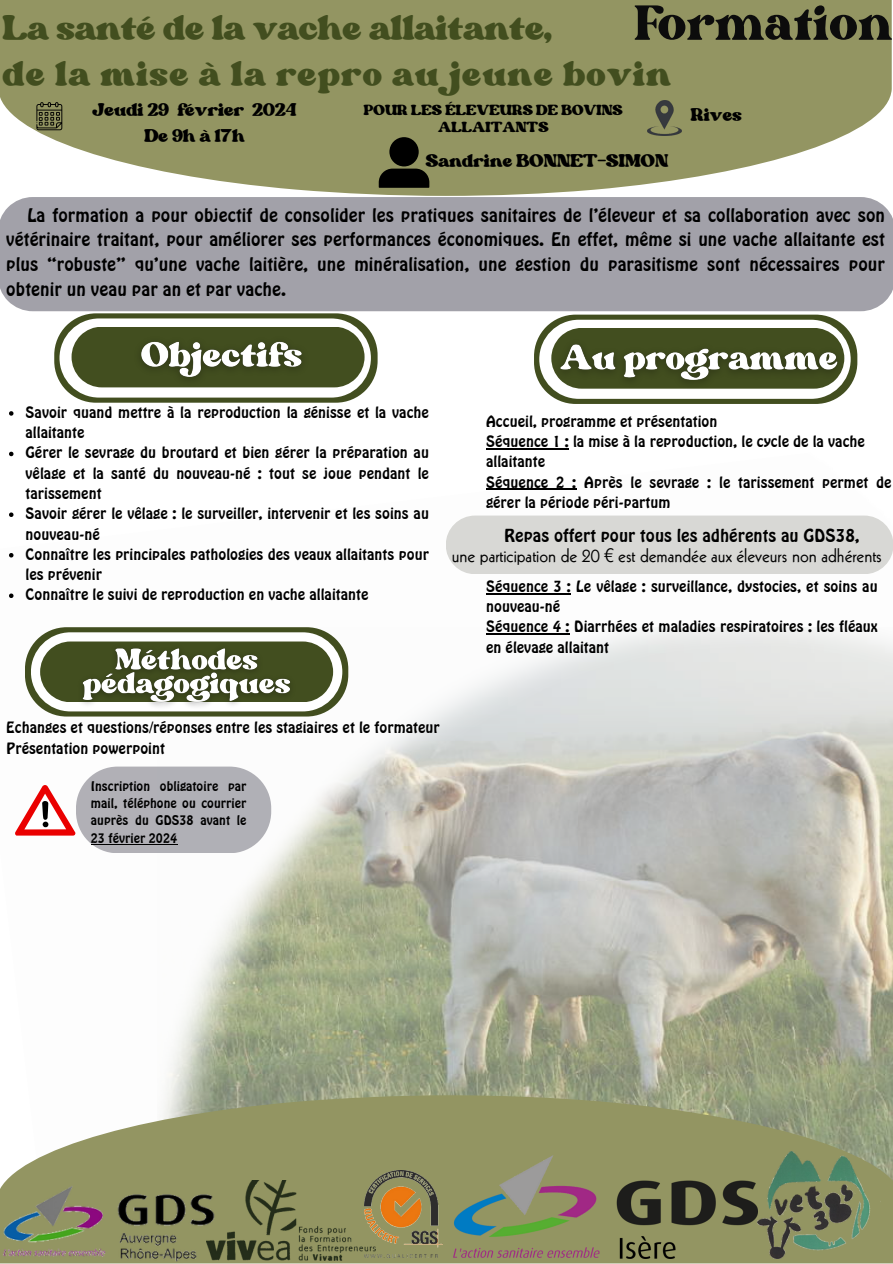
<style>
.page{position:relative;width:893px;height:1264px;background:#fff}
.page>*{position:absolute;margin:0;border:0;box-sizing:border-box;transform-origin:0 0}
.t1{font:67.5px "Bright";color:#0c0c0c}
.t2{font:49.5px "Margin";letter-spacing:.03em;color:#424e1f}
.t3{font:49.5px "Margin";color:#424e1f}
.t4{font:25.5px "Margin";color:#000}
.t5{font:20.7px/16.8px "Margin";color:#000;text-align:center}
.t6{font:18.9px "Kabel LT Pro";color:#000}
.t7{font:18px/24.8px "Hobo BT";color:#000;text-align:justify}
.t8{font:17.25px "Hobo BT";color:#000}
.t9{font:15px/20.2px "Hobo BT";color:#000}
.t10{font:12.75px/17.4px "Hobo BT";color:#000;text-align:justify}
</style>
<div class="page">
<svg style="left:0;top:0;width:891px;height:196px;background:#a0a275"></svg>
<svg style="left:54px;top:313px;width:323px;height:90px"></svg>
<div style="left:0;top:197px;width:892px;height:114px;background:#a2a1a9"></div>
<svg style="left:534px;top:314px;width:323px;height:90px"></svg>
<img style="left:647px;top:101px;width:34px;height:35px">
<svg style="left:379px;top:137px;width:50px;height:51px;background:#393926"></svg>
<svg style="left:36px;top:102px;width:26px;height:28px"></svg>
<img style="left:10px;top:449px;width:882px;height:646px">
<div style="left:76px;top:766px;width:195px;height:87px;background:#b0b0b6;border-radius:42px"></div>
<div style="left:445px;top:515px;width:447px;height:59px;background:#d8d8d5;border-radius:29px"></div>
<svg style="left:9px;top:1095px;width:883px;height:168px;background:#9fa278"></svg>
<svg style="left:15px;top:785px;width:61px;height:50px"></svg>
<svg style="left:25px;top:627px;width:323px;height:89px"></svg>
<img style="left:0;top:1178px;width:216px;height:85px">
<img style="left:453px;top:1155px;width:304px;height:103px">
<img style="left:757px;top:1151px;width:123px;height:107px">
<hr style="left:91px;top:843px;width:86px;height:1px;background:#000">
<img style="left:71px;top:638px;width:231px;height:76px">
<img style="left:129px;top:329px;width:187px;height:62px">
<img style="left:546px;top:333px;width:305px;height:62px">
<svg style="left:9px;top:411px;width:5px;height:4px"></svg>
<svg style="left:9px;top:451px;width:5px;height:5px"></svg>
<svg style="left:9px;top:512px;width:5px;height:5px"></svg>
<svg style="left:9px;top:553px;width:5px;height:4px"></svg>
<svg style="left:9px;top:593px;width:5px;height:5px"></svg>
<hr style="left:486px;top:448px;width:83px;height:1px;background:#000">
<hr style="left:486px;top:489px;width:90px;height:1px;background:#000">
<hr style="left:486px;top:593px;width:84px;height:1px;background:#000">
<hr style="left:486px;top:633px;width:83px;height:1px;background:#000">
<img style="left:207px;top:1180px;width:168px;height:80px">
<img style="left:365px;top:1170px;width:77px;height:87px">
<p class="t3" style="left:3px;top:5px;width:550px">La santé de la vache allaitante,</p>
<p class="t1" style="left:634px;top:-6px;width:260px">Formation</p>
<p class="t2" style="left:3px;top:51px;width:670px">de la mise à la repro au jeune bovin</p>
<p class="t4" style="left:92px;top:97px;width:206px">Jeudi 29 février 2024</p>
<p class="t4" style="left:144px;top:123px;width:102px">De 9h à 17h</p>
<p class="t5" style="left:364px;top:102px;width:260px">POUR LES ÉLEVEURS DE BOVINS<br>ALLAITANTS</p>
<p class="t4" style="left:690px;top:103px;width:52px">Rives</p>
<p class="t4" style="left:426px;top:148px;width:244px">Sandrine BONNET-SIMON</p>
<p class="t7" style="left:6px;top:202px;width:880px;text-indent:21px">La formation a pour objectif de consolider les pratiques sanitaires de l’éleveur et sa collaboration avec son vétérinaire traitant, pour améliorer ses performances économiques. En effet, même si une vache allaitante est plus “robuste” qu’une vache laitière, une minéralisation, une gestion du parasitisme sont nécessaires pour obtenir un veau par an et par vache.</p>
<p class="t9" style="left:25px;top:402px;width:405px">Savoir quand mettre à la reproduction la génisse et la vache allaitante</p>
<p class="t9" style="left:25px;top:442px;width:405px;text-align:justify">Gérer le sevrage du broutard et bien gérer la préparation au vêlage et la santé du nouveau-né : tout se joue pendant le tarissement</p>
<p class="t9" style="left:25px;top:503px;width:405px">Savoir gérer le vêlage : le surveiller, intervenir et les soins au nouveau-né</p>
<p class="t9" style="left:25px;top:544px;width:405px">Connaître les principales pathologies des veaux allaitants pour les prévenir</p>
<p class="t9" style="left:25px;top:584px;width:344px">Connaître le suivi de reproduction en vache allaitante</p>
<p class="t9" style="left:486px;top:411px;width:233px">Accueil, programme et présentation</p>
<p class="t9" style="left:486px;top:431px;width:380px">Séquence 1 : la mise à la reproduction, le cycle de la vache</p>
<p class="t9" style="left:486px;top:451px;width:61px">allaitante</p>
<p class="t9" style="left:486px;top:472px;width:407px">Séquence 2 : Après le sevrage : le tarissement permet de gérer la période péri-partum</p>
<p class="t6" style="left:452px;top:548px;width:431px">une participation de 20 € est demandée aux éleveurs non adhérents</p>
<p class="t8" style="left:504px;top:525px;width:357px">Repas offert pour tous les adhérents au GDS38,</p>
<p class="t9" style="left:486px;top:576px;width:393px">Séquence 3 : Le vêlage : surveillance, dystocies, et soins au nouveau-né</p>
<p class="t9" style="left:486px;top:616px;width:393px">Séquence 4 : Diarrhées et maladies respiratoires : les fléaux en élevage allaitant</p>
<p class="t9" style="left:6px;top:717px;width:435px">Echanges et questions/réponses entre les stagiaires et le formateur</p>
<p class="t9" style="left:6px;top:737px;width:160px">Présentation powerpoint</p>
<p class="t10" style="left:91px;top:777px;width:157px">Inscription obligatoire par mail, téléphone ou courrier auprès du GDS38 avant le 23 février 2024</p>
</div>
